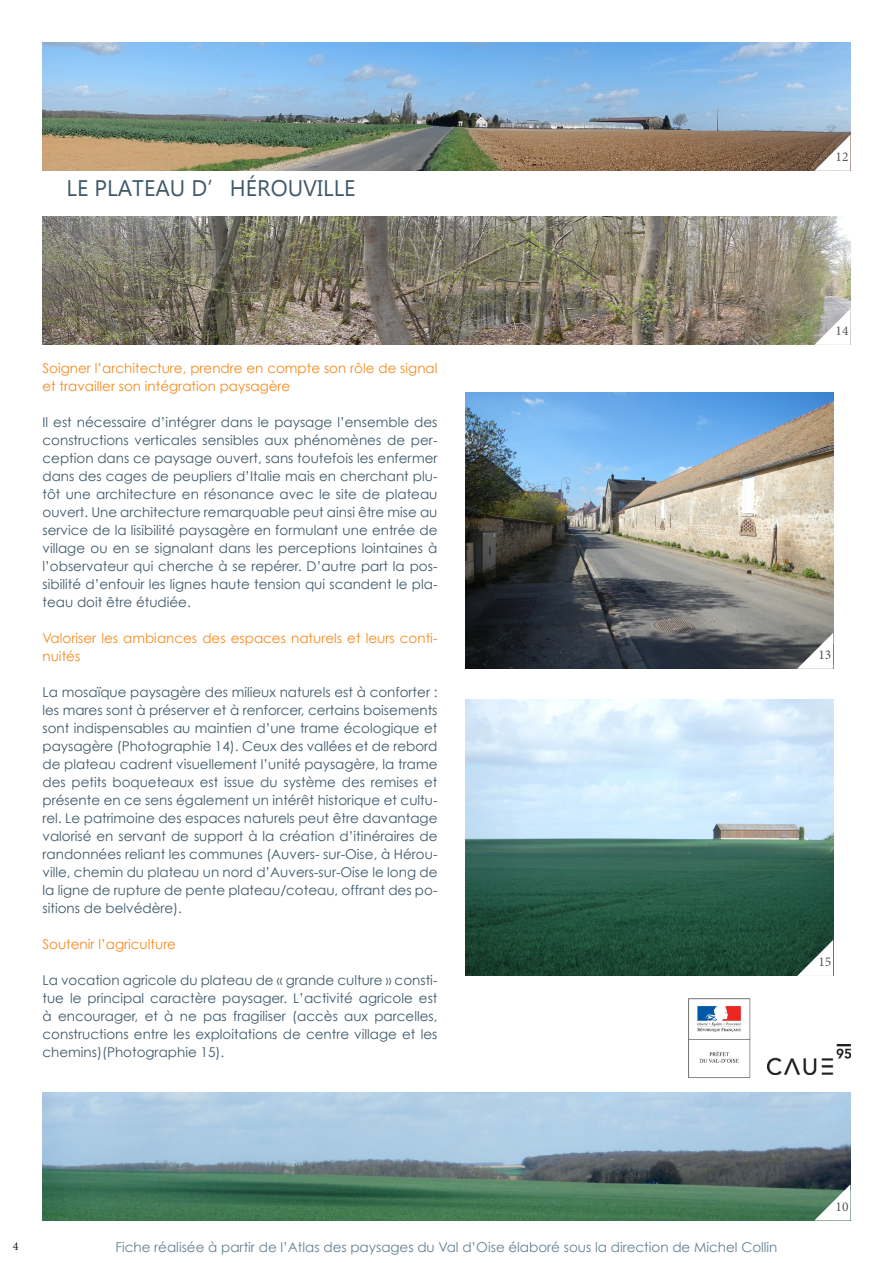
<style>
.page{position:relative;width:893px;height:1263px;background:#fff}
.page>*{position:absolute;margin:0;border:0;box-sizing:border-box;transform-origin:0 0}
.t1{font:22.5px "Microsoft Tai Le";color:#3f596b}
.t2{font:13.5px/18px "Century Gothic";color:#3f596b;text-align:justify}
.t3{font:13.5px/18px "Century Gothic";color:#f68b1f}
.t4{font:13.5px "Century Gothic";color:#628094}
.t5{font:13.5px "Minion Pro";color:#545557}
.t6{font:12px "Minion Pro";color:#231f20}
</style>
<div class="page">
<img style="left:767px;top:1044px;width:83px;height:31px">
<img style="left:688px;top:998px;width:63px;height:80px">
<img style="left:465px;top:699px;width:369px;height:277px">
<img style="left:43px;top:1092px;width:807px;height:128px">
<img style="left:43px;top:217px;width:807px;height:128px">
<img style="left:43px;top:43px;width:807px;height:128px">
<svg style="left:814px;top:135px;width:36px;height:36px"></svg>
<svg style="left:814px;top:309px;width:36px;height:36px"></svg>
<svg style="left:814px;top:1184px;width:36px;height:36px"></svg>
<svg style="left:797px;top:940px;width:36px;height:36px"></svg>
<img style="left:465px;top:392px;width:369px;height:277px">
<svg style="left:797px;top:633px;width:36px;height:36px"></svg>
<p class="t1" style="left:66px;top:175px;width:291px">LE PLATEAU D’HÉROUVILLE</p>
<p class="t3" style="left:43px;top:359px;width:396px">Soigner l’architecture, prendre en compte son rôle de signal et travailler son intégration paysagère</p>
<p class="t2" style="left:43px;top:413px;width:396px">Il est nécessaire d’intégrer dans le paysage l’ensemble des constructions verticales sensibles aux phénomènes de per&shy;ception dans ce paysage ouvert, sans toutefois les enfermer dans des cages de peupliers d’Italie mais en cherchant plu&shy;tôt une architecture en résonance avec le site de plateau ouvert. Une architecture remarquable peut ainsi être mise au service de la lisibilité paysagère en formulant une entrée de village ou en se signalant dans les perceptions lointaines à l’observateur qui cherche à se repérer. D’autre part la pos&shy;sibilité d’enfouir les lignes haute tension qui scandent le pla&shy;teau doit être étudiée.</p>
<p class="t3" style="left:43px;top:629px;width:396px">Valoriser les ambiances des espaces naturels et leurs conti&shy;nuités</p>
<p class="t2" style="left:43px;top:683px;width:396px">La mosaïque paysagère des milieux naturels est à conforter : les mares sont à préserver et à renforcer, certains boisements sont indispensables au maintien d’une trame écologique et paysagère (Photographie 14). Ceux des vallées et de rebord de plateau cadrent visuellement l’unité paysagère, la trame des petits boqueteaux est issue du système des remises et présente en ce sens également un intérêt historique et cultu&shy;rel. Le patrimoine des espaces naturels peut être davantage valorisé en servant de support à la création d’itinéraires de randonnées reliant les communes (Auvers- sur-Oise, à Hérou&shy;ville, chemin du plateau un nord d’Auvers-sur-Oise le long de la ligne de rupture de pente plateau/coteau, offrant des po&shy;sitions de belvédère).</p>
<p class="t3" style="left:43px;top:935px;width:135px">Soutenir l’agriculture</p>
<p class="t2" style="left:43px;top:971px;width:396px">La vocation agricole du plateau de « grande culture » consti&shy;tue le principal caractère paysager. L’activité agricole est à encourager, et à ne pas fragiliser (accès aux parcelles, constructions entre les exploitations de centre village et les chemins)(Photographie 15).</p>
<p class="t5" style="left:836px;top:148px;width:14px">12</p>
<p class="t5" style="left:836px;top:322px;width:14px">14</p>
<p class="t5" style="left:818px;top:646px;width:14px">13</p>
<p class="t5" style="left:818px;top:953px;width:14px">15</p>
<p class="t6" style="left:13px;top:1238px;width:7px">4</p>
<p class="t4" style="left:115px;top:1239px;width:663px">Fiche réalisée à partir de l’Atlas des paysages du Val d’Oise élaboré sous la direction de Michel Collin</p>
<p class="t5" style="left:836px;top:1197px;width:14px">10</p>
</div>
